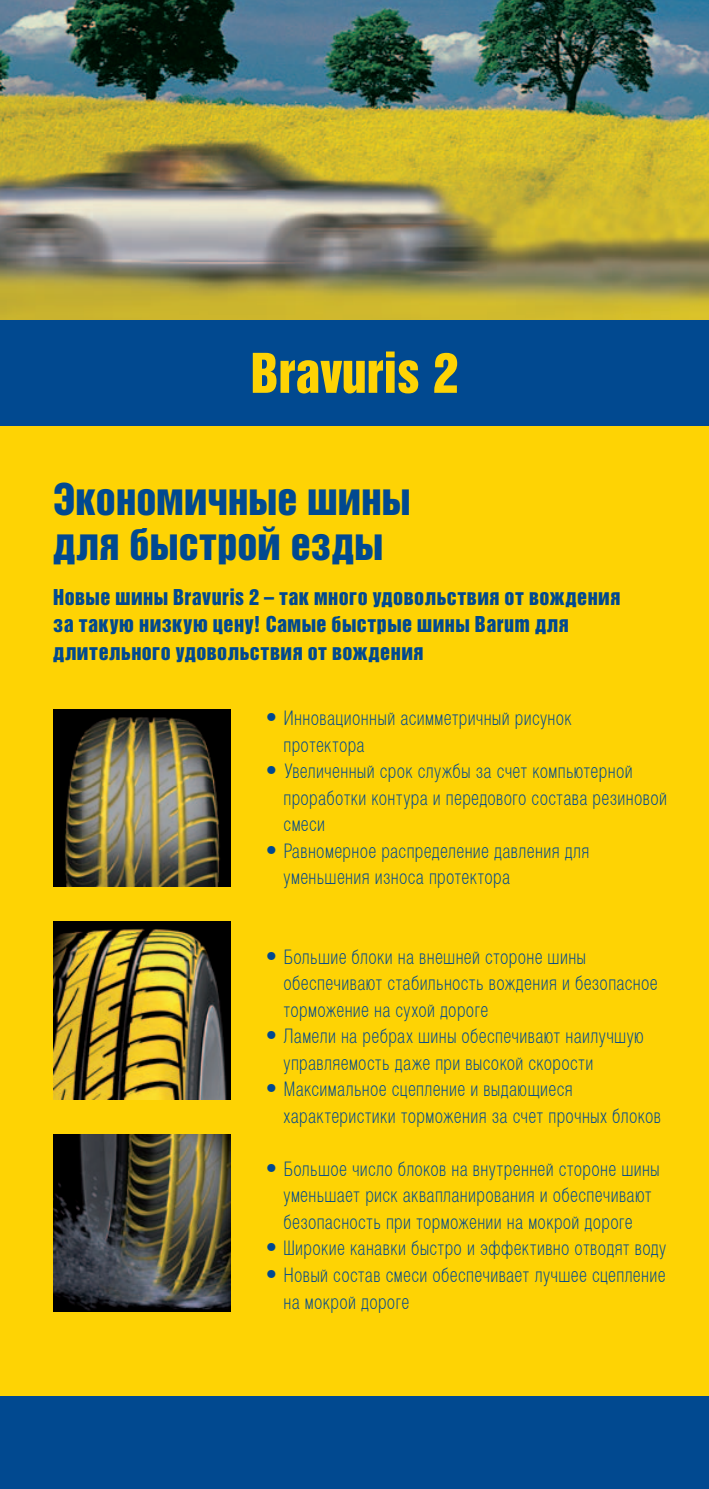
<style>
.page{position:relative;width:709px;height:1489px;background:#fff}
.page>*{position:absolute;margin:0;border:0;box-sizing:border-box;transform-origin:0 0}
.t1{font:50px "Helvetica Inserat Cyr Upright";color:#fed304}
.t2{font:40px/45px "Helvetica Inserat Cyr Upright";letter-spacing:.005em;color:#014990}
.t3{font:22.5px/26.5px "Helvetica Condenced";letter-spacing:.015em;color:#014990}
.t4{font:20px/27.5px "Helvetica Inserat Cyr Upright";letter-spacing:.025em;color:#014990}
.s1{font-family:"Helvetica Neue LT Pro";font-weight:300}
</style>
<div class="page">
<div style="left:0;top:418px;width:709px;height:985px;background:#fed304"></div>
<div style="left:0;top:319px;width:709px;height:106px;background:#014990"></div>
<div style="left:0;top:1396px;width:709px;height:92px;background:#014990"></div>
<img style="left:0;top:0;width:709px;height:319px">
<img style="left:53px;top:709px;width:177px;height:177px">
<img style="left:53px;top:921px;width:177px;height:177px">
<img style="left:53px;top:1134px;width:177px;height:177px">
<h1 class="t1" style="left:251px;top:343px;width:209px">Bravuris 2</h1>
<h2 class="t2" style="left:53px;top:477px;width:359px">Экономичные шины для быстрой езды</h2>
<p class="t4" style="left:53px;top:583px;width:569px">Новые шины Bravuris 2 – так много удовольствия от вождения за такую низкую цену! Самые быстрые шины Barum для длительного удовольствия от вождения</p>
<p class="t3" style="left:283px;top:705px;width:290px;text-indent:-18px"><span class="s1">•</span> Инновационный асимметричный рисунок протектора</p>
<p class="t3" style="left:283px;top:758px;width:385px;text-indent:-18px"><span class="s1">•</span> Увеличенный срок службы за счет компьютерной проработки контура и передового состава резиновой смеси</p>
<p class="t3" style="left:283px;top:838px;width:307px;text-indent:-18px"><span class="s1">•</span> Равномерное распределение давления для уменьшения износа протектора</p>
<p class="t3" style="left:283px;top:944px;width:376px;text-indent:-18px"><span class="s1">•</span> Большие блоки на внешней стороне шины обеспечивают стабильность вождения и безопасное торможение на сухой дороге</p>
<p class="t3" style="left:283px;top:1023px;width:362px;text-indent:-18px"><span class="s1">•</span> Ламели на ребрах шины обеспечивают наилучшую управляемость даже при высокой скорости</p>
<p class="t3" style="left:283px;top:1076px;width:379px;text-indent:-18px"><span class="s1">•</span> Максимальное сцепление и выдающиеся характеристики торможения за счет прочных блоков</p>
<p class="t3" style="left:266px;top:1156px;width:395px;text-align:center"><span class="s1">•</span> Большое число блоков на внутренней стороне шины уменьшает риск аквапланирования и обеспечивают безопасность при торможении на мокрой дороге</p>
<p class="t3" style="left:266px;top:1235px;width:402px"><span class="s1">•</span> Широкие канавки быстро и эффективно отводят воду</p>
<p class="t3" style="left:283px;top:1262px;width:384px;text-indent:-18px"><span class="s1">•</span> Новый состав смеси обеспечивает лучшее сцепление на мокрой дороге</p>
</div>
